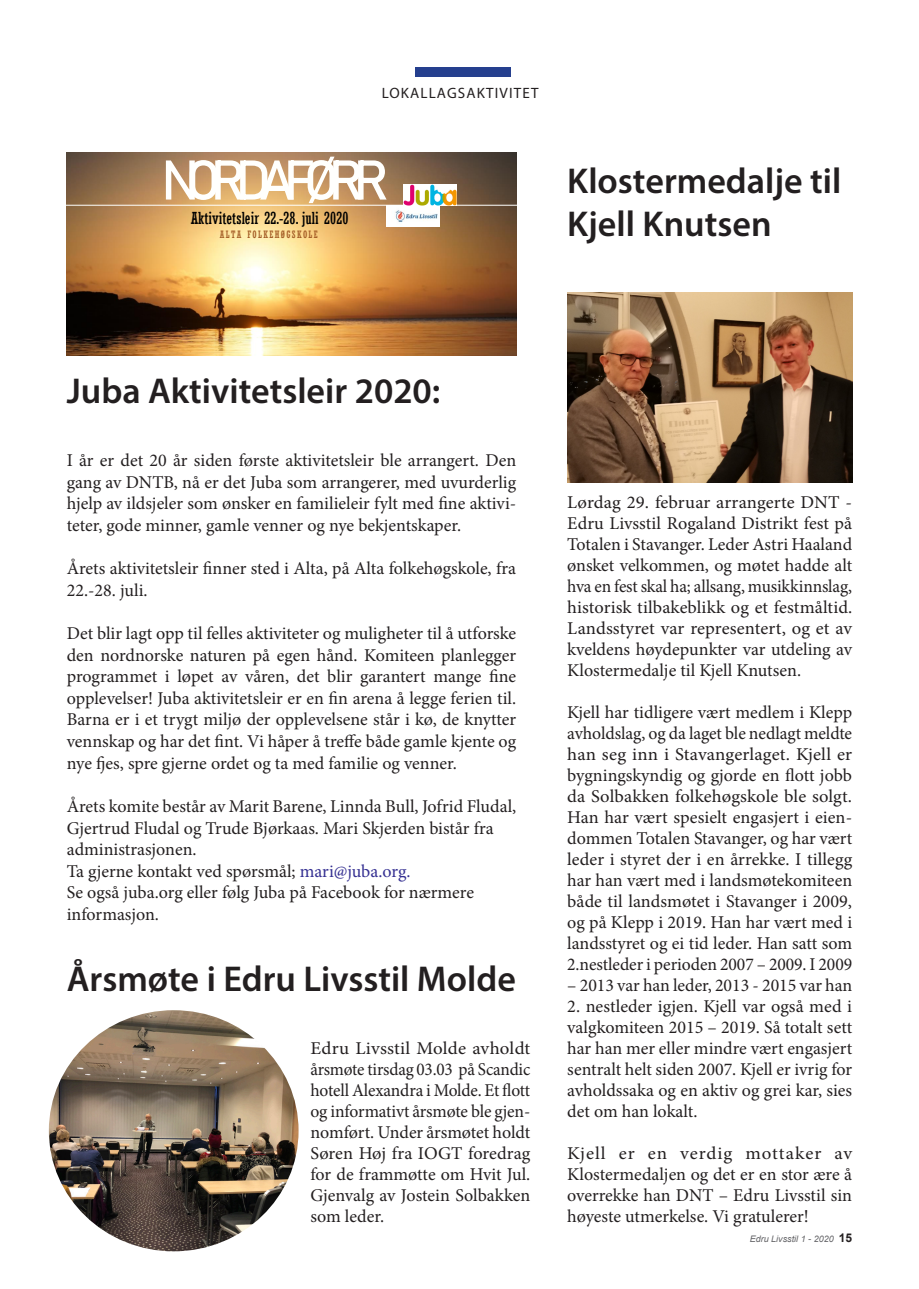
<style>
.page{position:relative;width:919px;height:1289px;background:#fff}
.page>*{position:absolute;margin:0;border:0;box-sizing:border-box;transform-origin:0 0}
.t1{font:55.05px "Bahnschrift";letter-spacing:-.2em;color:#fffffd}
.Tittel{font:600 36px/43.2px "Myriad Pro";color:#231f20}
.Brødtekst{font:18px/21px "Minion Pro";color:#231f20;text-align:justify}
.Brødtekst-2{font:18px/21px "Minion Pro";color:#231f20;text-align:justify;scale:1.05 1}
.t2{font:condensed 16.5px "Rockwell";color:#000}
.t3{font:15px "Myriad Pro";letter-spacing:.075em;color:#231f20}
.t4{font:condensed 10.05px "Rockwell";letter-spacing:.135em;color:#a45d26}
.t5{font:italic 9px "Arial";color:#636366}
.s1{color:#353092}
.s2{font-weight:700;font-style:normal;font-size:12px;color:#231f20}
</style>
<div class="page">
<div style="left:415px;top:67px;width:95px;height:10px;background:#253f8e"></div>
<img style="left:567px;top:292px;width:285px;height:190px">
<img style="left:67px;top:153px;width:449px;height:202px">
<hr style="left:67px;top:205px;width:449px;height:1px;background:#fffffd">
<img style="left:386px;top:206px;width:54px;height:20px">
<img style="left:403px;top:184px;width:53px;height:22px">
<img style="left:49px;top:1010px;width:249px;height:241px">
<p class="t3" style="left:382px;top:83px;width:158px">LOKALLAGSAKTIVITET</p>
<p class="t1" style="left:161px;top:145px;width:229px">NORDAFØRR</p>
<p class="t2" style="left:191px;top:209px;width:159px">Aktivitetsleir 22.-28. juli 2020</p>
<p class="t4" style="left:220px;top:229px;width:99px">ALTA FOLKEHØGSKOLE</p>
<p class="Tittel" style="left:567px;top:158px;width:275px">Klostermedalje til<br>Kjell Knutsen</p>
<p class="Tittel" style="left:67px;top:368px;width:375px">Juba Aktivitetsleir 2020:</p>
<p class="Brødtekst" style="left:67px;top:449px;width:451px;line-height:21.6px">I år er det 20 år siden første aktivitetsleir ble arrangert. Den gang av DNTB, nå er det Juba som arrangerer, med uvurderlig hjelp av ildsjeler som ønsker en familieleir fylt med fine aktivi&shy;teter, gode minner, gamle venner og nye bekjentskaper.</p>
<p class="Brødtekst" style="left:67px;top:557px;width:451px;line-height:21.6px">Årets aktivitetsleir finner sted i Alta, på Alta folkehøgskole, fra<br>22.-28. juli.</p>
<p class="Brødtekst" style="left:67px;top:622px;width:451px;line-height:21.6px">Det blir lagt opp til felles aktiviteter og muligheter til å utforske den nordnorske naturen på egen hånd. Komiteen planlegger programmet i løpet av våren, det blir garantert mange fine opplevelser! Juba aktivitetsleir er en fin arena å legge ferien til.<br>Barna er i et trygt miljø der opplevelsene står i kø, de knytter vennskap og har det fint. Vi håper å treffe både gamle kjente og nye fjes, spre gjerne ordet og ta med familie og venner.</p>
<p class="Brødtekst" style="left:67px;top:795px;width:451px;line-height:21.6px">Årets komite består av Marit Barene, Linnda Bull, Jofrid Fludal,<br>Gjertrud Fludal og Trude Bjørkaas. Mari Skjerden bistår fra</p>
<p class="Brødtekst" style="left:67px;top:839px;width:131px">administrasjonen.</p>
<p class="Brødtekst" style="left:67px;top:860px;width:345px">Ta gjerne kontakt ved spørsmål; <span class="s1">mari@juba.org.</span></p>
<p class="Brødtekst" style="left:67px;top:882px;width:409px">Se også juba.org eller følg Juba på Facebook for nærmere</p>
<p class="Brødtekst" style="left:67px;top:903px;width:94px">informasjon.</p>
<p class="Tittel" style="left:67px;top:956px;width:450px">Årsmøte i Edru Livsstil Molde</p>
<p class="Brødtekst-2" style="left:310px;top:1038px;width:211px">Edru Livsstil Molde avholdt årsmøte tirsdag 03.03 på Scandic hotell Alexandra i Molde. Et flott og informativt årsmøte ble gjen&shy;nomført. Under årsmøtet holdt Søren Høj fra IOGT foredrag for de frammøtte om Hvit Jul.<br>Gjenvalg av Jostein Solbakken som leder.</p>
<p class="Brødtekst" style="left:567px;top:492px;width:286px">Lørdag 29. februar arrangerte DNT - Edru Livsstil Rogaland Distrikt fest på Totalen i Stavanger. Leder Astri Haaland ønsket velkommen, og møtet hadde alt hva en fest skal ha; allsang, musikkinnslag, historisk tilbakeblikk og et festmåltid.<br>Landsstyret var representert, og et av kveldens høydepunkter var utdeling av Klostermedalje til Kjell Knutsen.</p>
<p class="Brødtekst" style="left:567px;top:702px;width:286px">Kjell har tidligere vært medlem i Klepp avholdslag, og da laget ble nedlagt meldte han seg inn i Stavangerlaget. Kjell er bygningskyndig og gjorde en flott jobb da Solbakken folkehøgskole ble solgt.<br>Han har vært spesielt engasjert i eien&shy;dommen Totalen Stavanger, og har vært leder i styret der i en årrekke. I tillegg har han vært med i landsmøtekomiteen både til landsmøtet i Stavanger i 2009, og på Klepp i 2019. Han har vært med i landsstyret og ei tid leder. Han satt som 2.nestleder i perioden 2007 – 2009. I 2009</p>
<p class="Brødtekst" style="left:567px;top:975px;width:286px">– 2013 var han leder, 2013 - 2015 var han</p>
<p class="Brødtekst" style="left:567px;top:996px;width:286px">2. nestleder igjen. Kjell var også med i valgkomiteen 2015 – 2019. Så totalt sett har han mer eller mindre vært engasjert sentralt helt siden 2007. Kjell er ivrig for avholdssaka og en aktiv og grei kar, sies det om han lokalt.</p>
<p class="Brødtekst-2" style="left:567px;top:1143px;width:273px">Kjell er en verdig mottaker av Klostermedaljen og det er en stor ære å overrekke han DNT – Edru Livsstil sin høyeste utmerkelse. Vi gratulerer!</p>
<p class="t5" style="left:749px;top:1232px;width:104px">Edru Livsstil 1 - 2020 <span class="s2">15</span></p>
</div>
